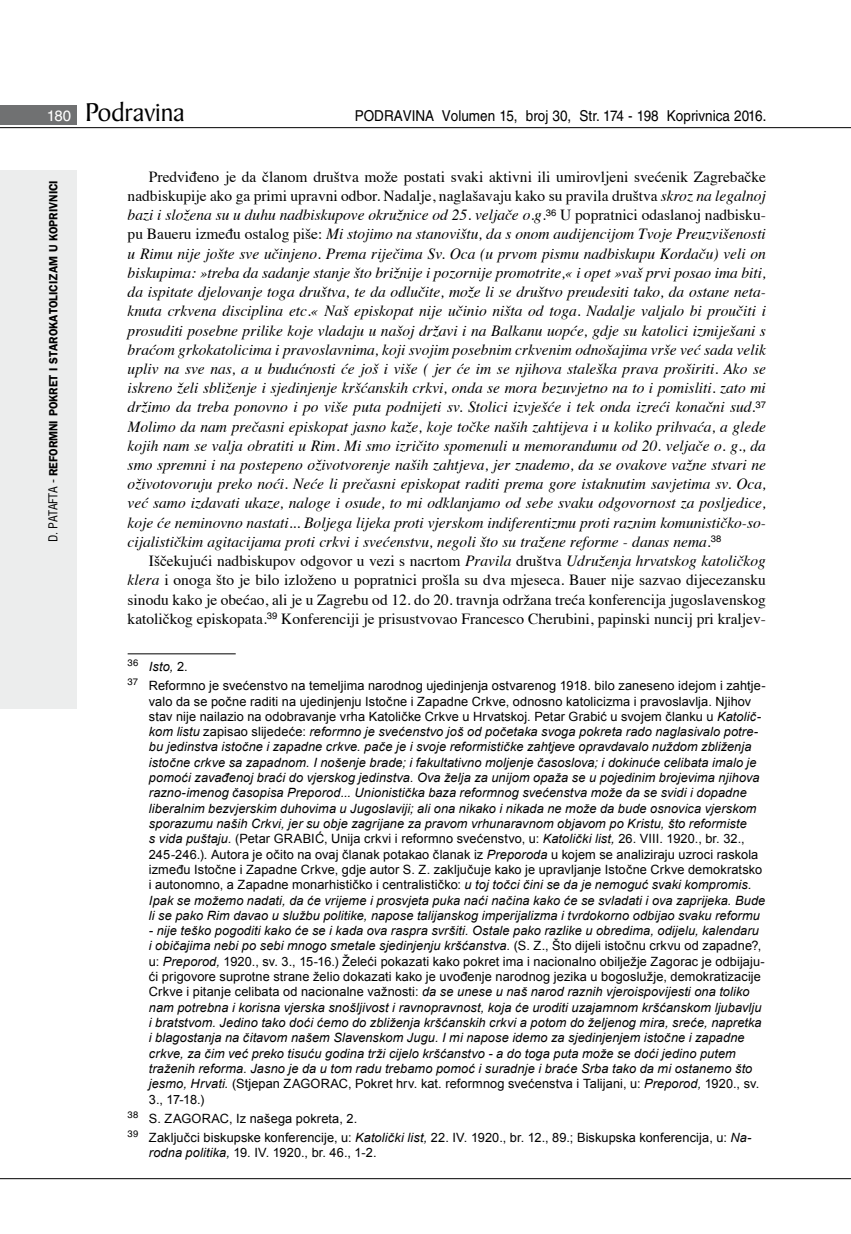
<style>
.page{position:relative;width:851px;height:1234px;background:#fff}
.page>*{position:absolute;margin:0;border:0;box-sizing:border-box;transform-origin:0 0}
.t1{font:27.6px "Baker Signet BT";color:#000}
.t2{font:italic 15.45px/19.2px "Times";color:#000;text-align:justify}
.t3{font:15.45px/19.2px "Times";color:#000;text-align:justify}
.t4{font:15px "Helvetica LT Skin 29";color:#000;scale:.9 1}
.t5{font:italic 12.75px/15.3px "Arial";letter-spacing:.01em;color:#000}
.t6{font:12.75px/19.2px "Arial";letter-spacing:.01em;color:#000}
.t7{font:600 12px "ITC Franklin Gothic Skin 29";letter-spacing:-.005em;color:#000;scale:.95 1}
.s1{font-family:"Helvetica LT Skin 29";font-size:15px;color:#fff}
.s2{font-family:"Helvetica LT Skin 29";font-weight:400;font-stretch:condensed}
.s3{font-style:normal}
.s4{font-style:italic}
</style>
<div class="page">
<div style="left:0;top:170px;width:77px;height:538px;background:#eceded"></div>
<div style="left:0;top:105px;width:77px;height:19px;background:#707172"></div>
<hr style="left:0;top:127px;width:850px;height:1px;background:#000">
<hr style="left:0;top:1177px;width:850px;height:1px;background:#000">
<hr style="left:128px;top:653px;width:108px;height:1px;background:#000">
<h1 class="t1" style="left:47px;top:95px;width:139px"><span class="s1">180</span> Podravina</h1>
<p class="t4" style="left:355px;top:107px;width:459px">PODRAVINA Volumen 15, broj 30, Str. 174 - 198 Koprivnica 2016.</p>
<p class="t7" style="left:46px;top:542px;width:382px;rotate:-90deg"><span class="s2">D. PATAFTA -</span> REFORMNI POKRET I STAROKATOLICIZAM U KOPRIVNICI</p>
<p class="t2" style="left:128px;top:166px;width:639px;text-indent:21px"><span class="s3">Predviđeno je da članom društva može postati svaki aktivni ili umirovljeni svećenik Zagrebačke nadbiskupije ako ga primi upravni odbor. Nadalje, naglašavaju kako su pravila društva</span> skroz na legalnoj bazi i složena su u duhu nadbiskupove okružnice od 25. veljače o.g.<sup>36</sup> <span class="s3">U popratnici odaslanoj nadbisku&shy;pu Baueru između ostalog piše:</span> Mi stojimo na stanovištu, da s onom audijencijom Tvoje Preuzvišenosti u Rimu nije jošte sve učinjeno. Prema riječima Sv. Oca (u prvom pismu nadbiskupu Kordaču) veli on biskupima: »treba da sadanje stanje što brižnije i pozornije promotrite,« i opet »vaš prvi posao ima biti, da ispitate djelovanje toga društva, te da odlučite, može li se društvo preudesiti tako, da ostane neta&shy;knuta crkvena disciplina etc.« Naš episkopat nije učinio ništa od toga. Nadalje valjalo bi proučiti i prosuditi posebne prilike koje vladaju u našoj državi i na Balkanu uopće, gdje su katolici izmiješani s braćom grkokatolicima i pravoslavnima, koji svojim posebnim crkvenim odnošajima vrše već sada velik upliv na sve nas, a u budućnosti će još i više ( jer će im se njihova staleška prava proširiti. Ako se iskreno želi sbliženje i sjedinjenje kršćanskih crkvi, onda se mora bezuvjetno na to i pomisliti. zato mi držimo da treba ponovno i po više puta podnijeti sv. Stolici izvješće i tek onda izreći konačni sud.<sup>37<br></sup>Molimo da nam prečasni episkopat jasno kaže, koje točke naših zahtijeva i u koliko prihvaća, a glede kojih nam se valja obratiti u Rim. Mi smo izričito spomenuli u memorandumu od 20. veljače o. g., da smo spremni i na postepeno oživotvorenje naših zahtjeva, jer znademo, da se ovakove važne stvari ne oživotovoruju preko noći. Neće li prečasni episkopat raditi prema gore istaknutim savjetima sv. Oca, već samo izdavati ukaze, naloge i osude, to mi odklanjamo od sebe svaku odgovornost za posljedice, koje će neminovno nastati... Boljega lijeka proti vjerskom indiferentizmu proti raznim komunističko-so&shy;cijalističkim agitacijama proti crkvi i svećenstvu, negoli što su tražene reforme - danas nema<span class="s3">.</span><sup>38</sup></p>
<p class="t3" style="left:128px;top:550px;width:639px;text-indent:21px">Iščekujući nadbiskupov odgovor u vezi s nacrtom <span class="s4">Pravila</span> društva <span class="s4">Udruženja hrvatskog katoličkog klera</span> i onoga što je bilo izloženo u popratnici prošla su dva mjeseca. Bauer nije sazvao dijecezansku sinodu kako je obećao, ali je u Zagrebu od 12. do 20. travnja održana treća konferencija jugoslavenskog katoličkog episkopata.<sup>39</sup> Konferenciji je prisustvovao Francesco Cherubini, papinski nuncij pri kraljev-</p>
<p class="t6" style="left:128px;top:657px;width:639px"><sup>36</sup> <span class="s4">Isto,</span> 2.<br><sup>37</sup> Reformno je svećenstvo na temeljima narodnog ujedinjenja ostvarenog 1918. bilo zaneseno idejom i zahtje-</p>
<p class="t5" style="left:149px;top:693px;width:618px"><span class="s3">valo da se počne raditi na ujedinjenju Istočne i Zapadne Crkve, odnosno katolicizma i pravoslavlja. Njihov stav nije nailazio na odobravanje vrha Katoličke Crkve u Hrvatskoj. Petar Grabić u svojem članku u</span> Katolič&shy;kom listu <span class="s3">zapisao slijedeće:</span> reformno je svećenstvo još od početaka svoga pokreta rado naglasivalo potre&shy;bu jedinstva istočne i zapadne crkve. pače je i svoje reformističke zahtjeve opravdavalo nuždom zbliženja istočne crkve sa zapadnom. I nošenje brade; i fakultativno moljenje časoslova; i dokinuće celibata imalo je pomoći zavađenoj braći do vjerskog jedinstva. Ova želja za unijom opaža se u pojedinim brojevima njihova razno-imenog časopisa Preporod... Unionistička baza reformnog svećenstva može da se svidi i dopadne liberalnim bezvjerskim duhovima u Jugoslaviji; ali ona nikako i nikada ne može da bude osnovica vjerskom sporazumu naših Crkvi, jer su obje zagrijane za pravom vrhunaravnom objavom po Kristu, što reformiste<br>s vida puštaju. <span class="s3">(Petar GRABIĆ, Unija crkvi i reformno svećenstvo, u:</span> Katolički list, <span class="s3">26. VIII. 1920., br. 32., 245-246.). Autora je očito na ovaj članak potakao članak iz</span> Preporoda <span class="s3">u kojem se analiziraju uzroci raskola između Istočne i Zapadne Crkve, gdje autor S. Z. zaključuje kako je upravljanje Istočne Crkve demokratsko i autonomno, a Zapadne monarhističko i centralističko:</span> u toj točci čini se da je nemoguć svaki kompromis.<br>Ipak se možemo nadati, da će vrijeme i prosvjeta puka naći načina kako će se svladati i ova zaprijeka. Bude li se pako Rim davao u službu politike, napose talijanskog imperijalizma i tvrdokorno odbijao svaku reformu</p>
<p class="t5" style="left:149px;top:923px;width:617px">- nije teško pogoditi kako će se i kada ova raspra svršiti. Ostale pako razlike u obredima, odijelu, kalendaru i običajima nebi po sebi mnogo smetale sjedinjenju kršćanstva. <span class="s3">(S. Z., Što dijeli istočnu crkvu od zapadne?, u:</span> Preporod, <span class="s3">1920., sv. 3., 15-16.) Želeći pokazati kako pokret ima i nacionalno obilježje Zagorac je odbijaju&shy;ći prigovore suprotne strane želio dokazati kako je uvođenje narodnog jezika u bogoslužje, demokratizacije Crkve i pitanje celibata od nacionalne važnosti:</span> da se unese u naš narod raznih vjeroispovijesti ona toliko nam potrebna i korisna vjerska snošljivost i ravnopravnost, koja će uroditi uzajamnom kršćanskom ljubavlju i bratstvom. Jedino tako doći ćemo do zbliženja kršćanskih crkvi a potom do željenog mira, sreće, napretka i blagostanja na čitavom našem Slavenskom Jugu. I mi napose idemo za sjedinjenjem istočne i zapadne crkve, za čim već preko tisuću godina trži cijelo kršćanstvo - a do toga puta može se doći jedino putem traženih reforma. Jasno je da u tom radu trebamo pomoć i suradnje i braće Srba tako da mi ostanemo što jesmo, Hrvati. <span class="s3">(Stjepan ZAGORAC, Pokret hrv. kat. reformnog svećenstva i Talijani, u:</span> Preporod, <span class="s3">1920., sv.<br>3., 17-18.)</span></p>
<p class="t6" style="left:128px;top:1108px;width:625px"><sup>38</sup> S. ZAGORAC, Iz našega pokreta, 2.<br><sup>39</sup> Zaključci biskupske konferencije, u: <span class="s4">Katolički list,</span> 22. IV. 1920., br. 12., 89.; Biskupska konferencija, u: <span class="s4">Na-</span></p>
<p class="t6" style="left:149px;top:1143px;width:229px"><span class="s4">rodna politika,</span> 19. IV. 1920., br. 46., 1-2.</p>
</div>
